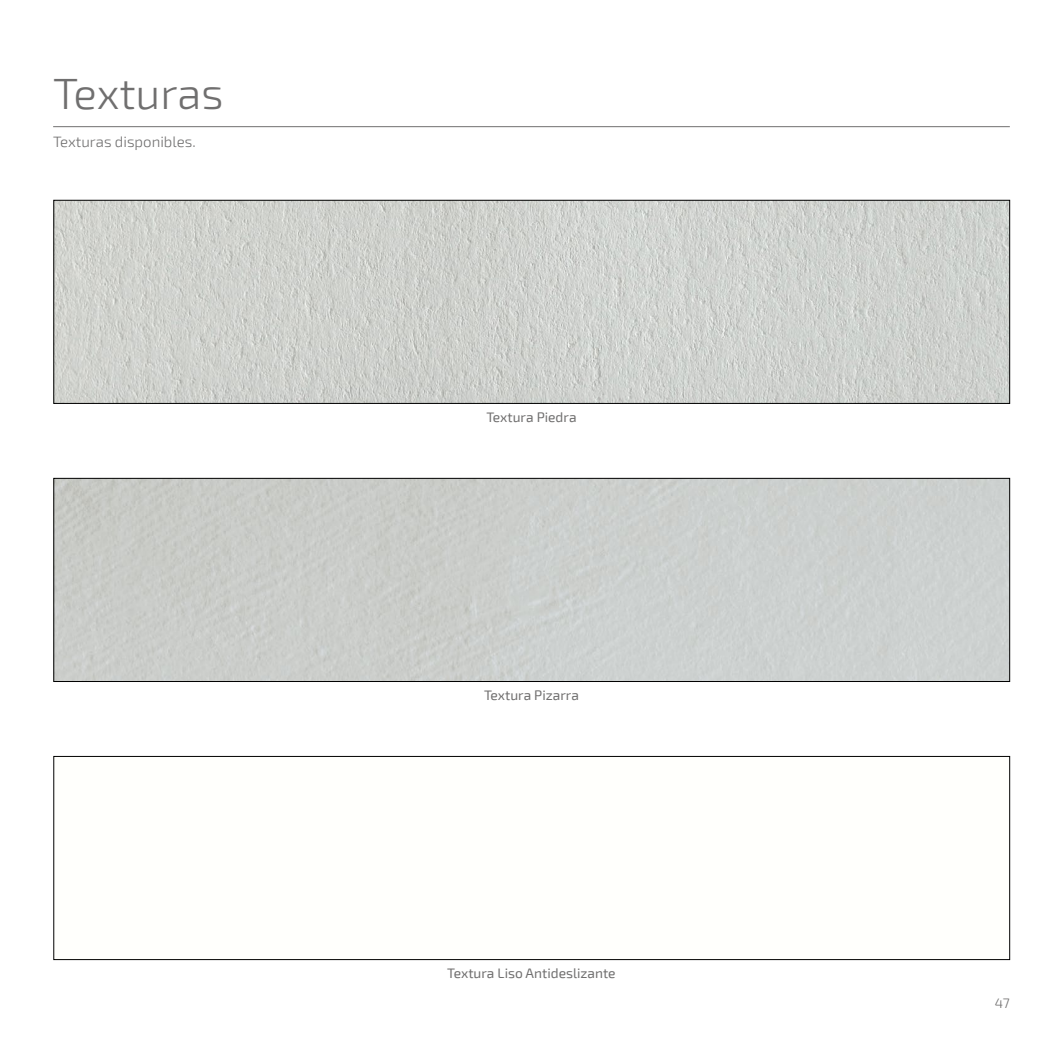
<style>
.page{position:relative;width:1063px;height:1063px;background:#fff}
.page>*{position:absolute;margin:0;border:0;box-sizing:border-box;transform-origin:0 0}
.t1{font:300 43.75px "Exo 2";color:#706f6f}
.t2{font:300 15px "Exo 2";color:#706f6f}
.t3{font:13.75px "Exo 2";color:#706f6f}
.t4{font:300 13.75px "Exo 2";color:#706f6f}
</style>
<div class="page">
<img style="left:56px;top:202px;width:952px;height:200px">
<div style="left:54px;top:200px;width:956px;height:204px;border:1px solid #000"></div>
<div style="left:54px;top:756px;width:956px;height:204px;border:1px solid #000"></div>
<img style="left:56px;top:480px;width:952px;height:200px">
<div style="left:54px;top:478px;width:956px;height:204px;border:1px solid #000"></div>
<hr style="left:53px;top:126px;width:957px;height:1px;background:#706f6f">
<h1 class="t1" style="left:53px;top:68px;width:172px">Texturas</h1>
<p class="t2" style="left:53px;top:133px;width:144px">Texturas disponibles.</p>
<p class="t3" style="left:486px;top:409px;width:92px">Textura Piedra</p>
<p class="t3" style="left:484px;top:687px;width:96px">Textura Pizarra</p>
<p class="t3" style="left:447px;top:965px;width:170px">Textura Liso Antideslizante</p>
<p class="t4" style="left:995px;top:995px;width:16px">47</p>
</div>
